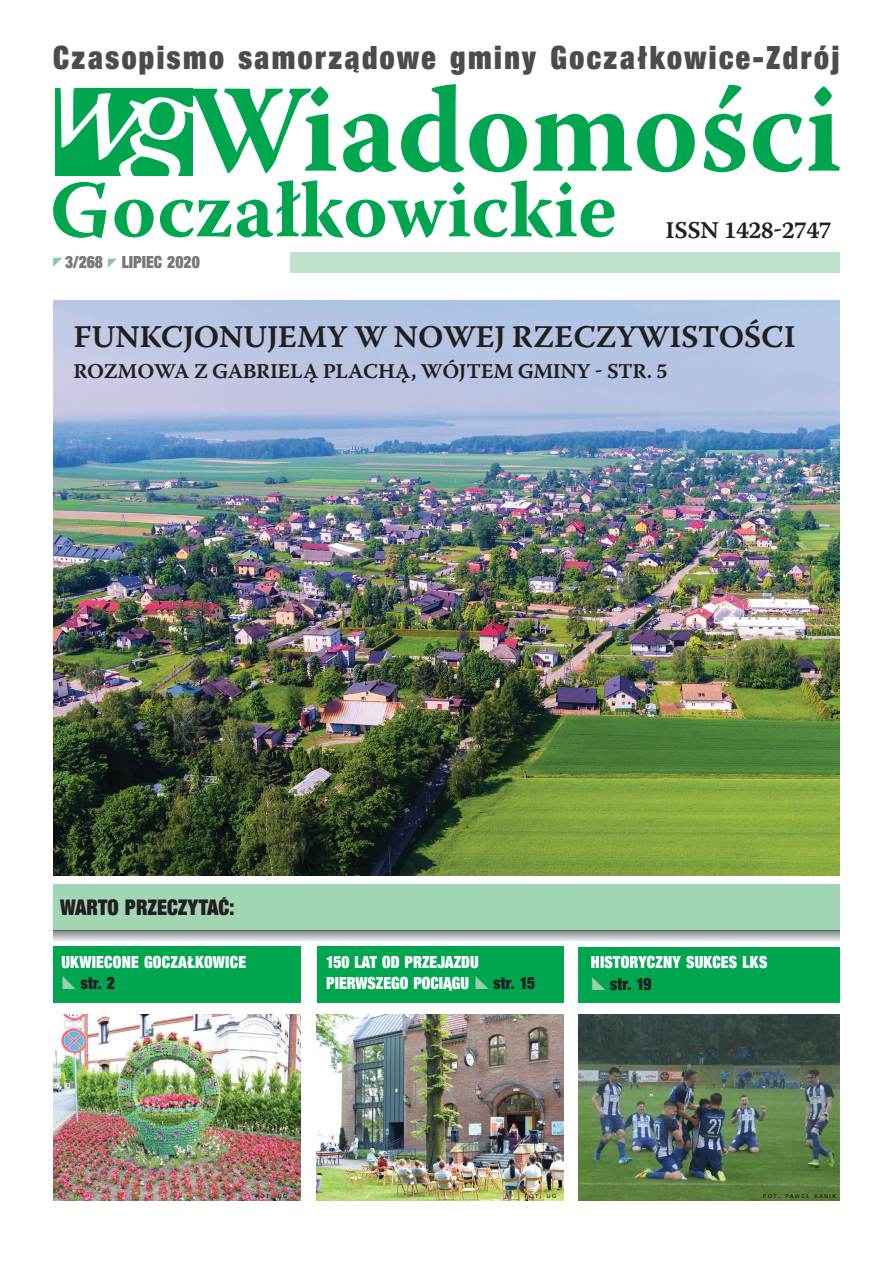
<style>
.page{position:relative;width:893px;height:1263px;background:#fff}
.page>*{position:absolute;margin:0;border:0;box-sizing:border-box;transform-origin:0 0}
.t1{font:700 34.5px "Wro Head";letter-spacing:.07em;color:#4b4c4d}
.t2{font:31.5px "Warnock Pro Semibold Capt";letter-spacing:-.01em;color:#231f20}
.t3{font:24px "Warnock Pro Semibold Capt";letter-spacing:-.03em;color:#231f20}
.t4{font:700 23.25px "Wro Head";color:#231f20}
.t5{font:21px "Warnock Pro Semibold Capt";letter-spacing:-.02em;color:#231f20}
.t6{font:700 18px/21.6px "Wro Head";letter-spacing:.005em;color:#fff}
.t7{font:700 18px "Wro Head";letter-spacing:.005em;color:#231f20}
.t8{font:700 18px "Wro Head";color:#76787b}
.t9{font:5.25px "Arial";letter-spacing:.285em;color:#040504}
.s1{font-size:7.5px}
</style>
<div class="page">
<img style="left:53px;top:1015px;width:248px;height:185px">
<img style="left:53px;top:301px;width:787px;height:574px">
<svg style="left:108px;top:259px;width:9px;height:9px"></svg>
<div style="left:291px;top:252px;width:549px;height:21px;background:#c0e2ca"></div>
<svg style="left:53px;top:258px;width:9px;height:9px"></svg>
<div style="left:53px;top:884px;width:787px;height:47px;background:#a2d5b4"></div>
<svg style="left:53px;top:84px;width:642px;height:154px"></svg>
<svg style="left:704px;top:84px;width:41px;height:88px"></svg>
<svg style="left:753px;top:114px;width:49px;height:58px"></svg>
<svg style="left:808px;top:86px;width:32px;height:85px"></svg>
<svg style="left:53px;top:931px;width:786px;height:10px;background:#babbbd"></svg>
<hr style="left:53px;top:930px;width:786px;height:1px;background:#4f6f5e">
<div style="left:578px;top:947px;width:261px;height:55px;background:#00a54f"></div>
<div style="left:53px;top:947px;width:248px;height:56px;background:#00a54f"></div>
<div style="left:317px;top:947px;width:247px;height:56px;background:#00a54f"></div>
<img style="left:317px;top:1015px;width:247px;height:185px">
<img style="left:578px;top:1015px;width:261px;height:185px">
<h1 class="t1" style="left:53px;top:36px;width:788px">Czasopismo samorządowe gminy Goczałkowice-Zdrój</h1>
<p class="t8" style="left:65px;top:251px;width:136px">3/268 LIPIEC 2020</p>
<h3 class="t3" style="left:666px;top:216px;width:168px">ISSN 1428-2747</h3>
<h2 class="t2" style="left:74px;top:318px;width:724px">FUNKCJONUJEMY W NOWEJ RZECZYWISTOŚCI</h2>
<p class="t5" style="left:73px;top:359px;width:596px">ROZMOWA Z GABRIELĄ PLACHĄ, WÓJTEM GMINY - STR. 5</p>
<p class="t4" style="left:60px;top:893px;width:176px">WARTO PRZECZYTAĆ:</p>
<p class="t6" style="left:61px;top:951px;width:186px">UKWIECONE GOCZAŁKOWICE</p>
<p class="t7" style="left:81px;top:972px;width:36px">str. 2</p>
<p class="t6" style="left:326px;top:951px;width:154px">150 LAT OD PRZEJAZDU<br>PIERWSZEGO POCIĄGU</p>
<p class="t7" style="left:494px;top:972px;width:43px">str. 15</p>
<p class="t6" style="left:591px;top:951px;width:178px">HISTORYCZNY SUKCES LKS</p>
<p class="t7" style="left:610px;top:973px;width:43px">str. 19</p>
<p class="t9" style="left:256px;top:1193px;width:33px">FOT<span class="s1">.</span> UG</p>
<p class="t9" style="left:525px;top:1193px;width:33px">FOT<span class="s1">.</span> UG</p>
<p class="t9" style="left:763px;top:1193px;width:74px">FOT<span class="s1">.</span> PAWEŁ KANIK</p>
</div>
